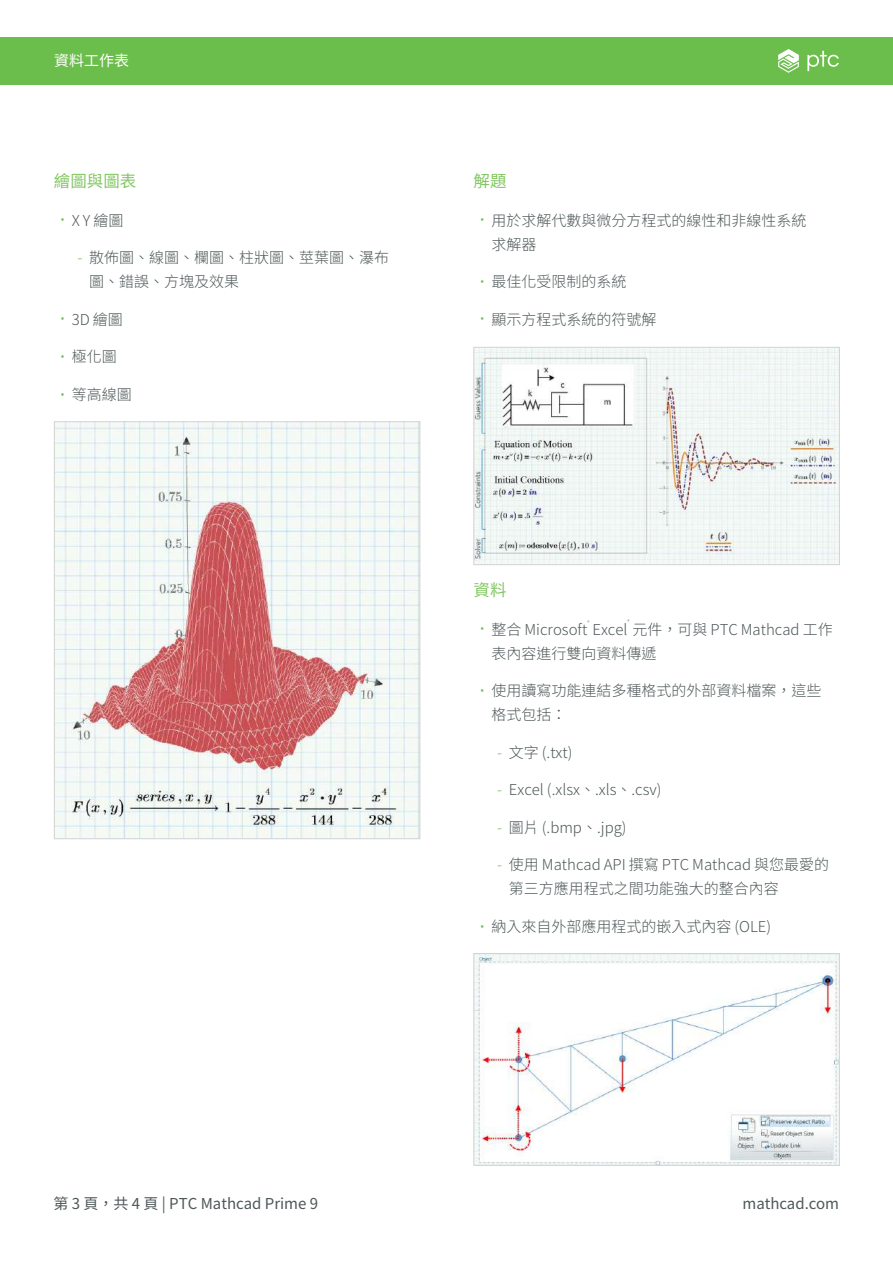
<style>
.page{position:relative;width:893px;height:1263px;background:#fff}
.page>*{position:absolute;margin:0;border:0;box-sizing:border-box;transform-origin:0 0}
.t1{font:16.5px "Noto Sans CJ Ktc";color:#82c663}
.t2{font:300 15px/24px "Noto Sans CJ Ktc";color:#4e5758}
.t3{font:15px "Noto Sans CJ Ktc";color:#4e5758}
.t4{font:15px "Noto Sans CJ Ktc";color:#fff}
.t5{font:300 4.5px "Noto Sans CJ Ktc";color:#4e5758}
.s1{font-family:"Open Sans";color:#6cbe4c}
.s2{color:#6cbe4c}
</style>
<div class="page">
<div style="left:0;top:37px;width:893px;height:48px;background:#6cbe4c"></div>
<svg style="left:778px;top:49px;width:21px;height:24px"></svg>
<svg style="left:807px;top:51px;width:32px;height:20px"></svg>
<img style="left:56px;top:423px;width:362px;height:414px">
<div style="left:54px;top:421px;width:366px;height:418px;border:1px solid #d1d2d4"></div>
<img style="left:475px;top:349px;width:363px;height:214px">
<div style="left:473px;top:347px;width:367px;height:218px;border:1px solid #d1d2d4"></div>
<img style="left:475px;top:955px;width:363px;height:209px">
<div style="left:473px;top:953px;width:367px;height:213px;border:1px solid #d1d2d4"></div>
<p class="t4" style="left:54px;top:52px;width:76px">資料工作表</p>
<p class="t1" style="left:54px;top:172px;width:84px">繪圖與圖表</p>
<p class="t2" style="left:60px;top:209px;width:65px"><span class="s1">•</span> X Y 繪圖</p>
<p class="t2" style="left:89px;top:246px;width:301px;text-indent:-12px"><span class="s2">-</span> 散佈圖、線圖、欄圖、柱狀圖、莖葉圖、瀑布圖、錯誤、方塊及效果</p>
<p class="t2" style="left:60px;top:308px;width:65px"><span class="s1">•</span> 3D 繪圖</p>
<p class="t2" style="left:60px;top:345px;width:59px"><span class="s1">•</span> 極化圖</p>
<p class="t2" style="left:60px;top:383px;width:74px"><span class="s1">•</span> 等高線圖</p>
<p class="t1" style="left:473px;top:172px;width:34px">解題</p>
<p class="t2" style="left:491px;top:209px;width:316px;text-indent:-12px"><span class="s1">•</span> 用於求解代數與微分方程式的線性和非線性系統求解器</p>
<p class="t2" style="left:479px;top:270px;width:148px"><span class="s1">•</span> 最佳化受限制的系統</p>
<p class="t2" style="left:479px;top:308px;width:178px"><span class="s1">•</span> 顯示方程式系統的符號解</p>
<p class="t1" style="left:473px;top:581px;width:34px">資料</p>
<p class="t2" style="left:479px;top:618px;width:355px"><span class="s1">•</span> 整合 Microsoft Excel 元件，可與 PTC Mathcad 工作</p>
<p class="t5" style="left:587px;top:620px;width:4px">®</p>
<p class="t5" style="left:627px;top:619px;width:4px">®</p>
<p class="t2" style="left:491px;top:642px;width:166px">表內容進行雙向資料傳遞</p>
<p class="t2" style="left:491px;top:679px;width:331px;text-indent:-12px"><span class="s1">•</span> 使用讀寫功能連結多種格式的外部資料檔案，這些格式包括：</p>
<p class="t2" style="left:497px;top:741px;width:77px"><span class="s2">-</span> 文字 (.txt)</p>
<p class="t2" style="left:497px;top:778px;width:166px"><span class="s2">-</span> Excel (.xlsx、.xls、.csv)</p>
<p class="t2" style="left:497px;top:816px;width:131px"><span class="s2">-</span> 圖片 (.bmp、.jpg)</p>
<p class="t2" style="left:509px;top:853px;width:322px;text-indent:-12px"><span class="s2">-</span> 使用 Mathcad API 撰寫 PTC Mathcad 與您最愛的第三方應用程式之間功能強大的整合內容</p>
<p class="t2" style="left:479px;top:915px;width:293px"><span class="s1">•</span> 納入來自外部應用程式的嵌入式內容 (OLE)</p>
<p class="t3" style="left:53px;top:1195px;width:266px">第 3 頁，共 4 頁 | PTC Mathcad Prime 9</p>
<p class="t3" style="left:743px;top:1195px;width:98px">mathcad.com</p>
</div>
